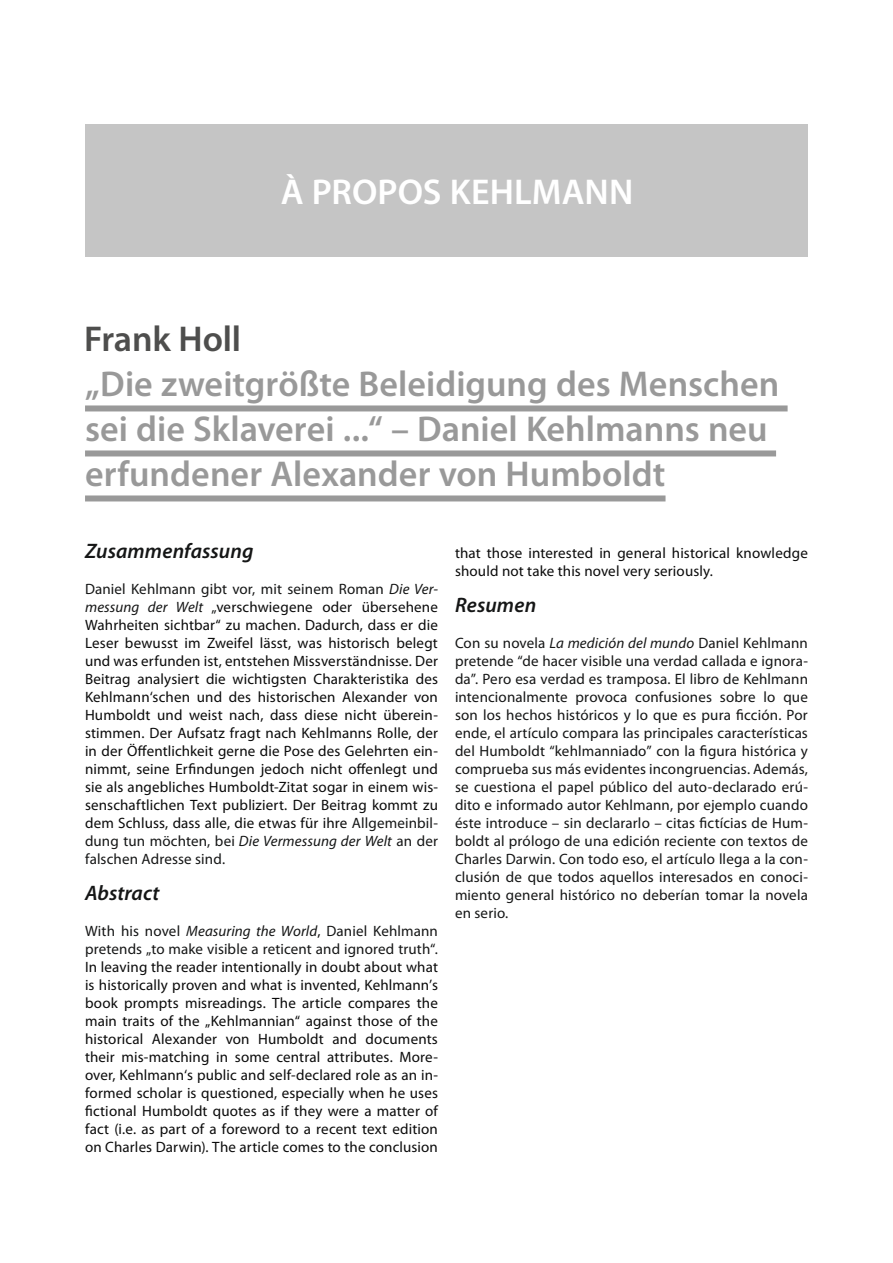
<style>
.page{position:relative;width:893px;height:1263px;background:#fff}
.page>*{position:absolute;margin:0;border:0;box-sizing:border-box;transform-origin:0 0}
.Überschrift{font:600 36px/45px "Myriad Pro";color:#999}
.t1{font:600 36px "Myriad Pro";color:#fff}
.Autor{font:600 36px "Myriad Pro";letter-spacing:-.005em;color:#4e4e4d}
.Abstract_Kurzbio{font:italic 600 21px "Myriad Pro";letter-spacing:.005em;color:#151616}
.Fließtext_Kap_anfang{font:15px/18px "Myriad Pro";letter-spacing:.01em;color:#0b0b0b;text-align:justify}
.Fließtext_Kap_anfang-2{font:15px/18px "Myriad Pro";letter-spacing:.01em;color:#151616;text-align:justify}
.s1{color:#151616}
.s2{font-style:italic;color:#151616}
.s3{font-style:italic}
</style>
<div class="page">
<div style="left:85px;top:124px;width:723px;height:132px;background:#c5c5c5"></div>
<div style="left:85px;top:405px;width:703px;height:6px;background:#999"></div>
<div style="left:85px;top:450px;width:691px;height:6px;background:#999"></div>
<div style="left:85px;top:495px;width:580px;height:6px;background:#999"></div>
<h1 class="t1" style="left:281px;top:169px;width:214px">À propos Kehlmann</h1>
<p class="Autor" style="left:84px;top:316px;width:159px">Frank Holl</p>
<p class="Überschrift" style="left:85px;top:361px;width:696px">„Die zweitgrößte Beleidigung des Menschen sei die Sklaverei ...“ – Daniel Kehlmanns neu erfundener Alexander von Humboldt</p>
<p class="Abstract_Kurzbio" style="left:85px;top:538px;width:170px">Zusammenfassung</p>
<p class="Fließtext_Kap_anfang" style="left:85px;top:580px;width:354px"><span class="s1">Daniel Kehlmann gibt vor, mit seinem Roman</span> <span class="s2">Die Ver&shy;messung der Welt</span> <span class="s1">„</span>verschwiegene oder übersehene Wahrheiten sichtbar“ zu machen. Dadurch, dass er die Leser bewusst im Zweifel lässt, was historisch belegt und was erfunden ist, entstehen Missverständnisse. Der Beitrag analysiert die wichtigsten Charakteristika des Kehlmann‘schen und des historischen Alexander von Humboldt und weist nach, dass diese nicht überein&shy;stimmen. Der Aufsatz fragt nach Kehlmanns Rolle, der in der Öffentlichkeit gerne die Pose des Gelehrten ein&shy;nimmt, seine Erfindungen jedoch nicht offenlegt und sie als angebliches Humboldt-Zitat sogar in einem wis&shy;senschaftlichen Text publiziert. Der Beitrag kommt zu dem Schluss, dass alle, die etwas für ihre <span class="s1">Allgemeinbil&shy;dung tun möchten, bei</span> <span class="s2">Die Vermessung der Welt</span> <span class="s1">an der falschen Adresse sind.</span></p>
<p class="Abstract_Kurzbio" style="left:85px;top:880px;width:76px">Abstract</p>
<p class="Fließtext_Kap_anfang" style="left:85px;top:922px;width:354px"><span class="s1">With his novel</span> <span class="s2">Measuring the World</span>, <span class="s1">Daniel Kehlmann pretends „to make visible a reticent and ignored truth“.<br></span>In leaving the reader intentionally in doubt about what is historically proven and what is invented, Kehlmann’s book prompts misreadings. The article compares the main traits of the „Kehlmannian“ against those of the historical Alexander von Humboldt and documents their mis-matching in some central attributes. More&shy;over, Kehlmann‘s public and self-declared role as an in&shy;formed scholar is questioned, especially when he uses fictional Humboldt quotes as if they were a matter of fact (i.e. as part of a foreword to a recent text edition on Charles Darwin). The article comes to the conclusion</p>
<p class="Fließtext_Kap_anfang" style="left:455px;top:544px;width:354px">that those interested in general historical knowledge should not take this novel very seriously.</p>
<p class="Abstract_Kurzbio" style="left:455px;top:592px;width:83px">Resumen</p>
<p class="Fließtext_Kap_anfang-2" style="left:455px;top:634px;width:354px">Con su novela <span class="s3">La medición del mundo</span> Daniel Kehlmann pretende “de hacer visible una verdad callada e ignora&shy;da”. Pero esa verdad es tramposa. El libro de Kehlmann intencionalmente provoca confusiones sobre lo que son los hechos históricos y lo que es pura ficción. Por ende, el artículo compara las principales características del Humboldt “kehlmanniado” con la figura histórica y comprueba sus más evidentes incongruencias. Además, se cuestiona el papel público del auto-declarado erú&shy;dito e informado autor Kehlmann, por ejemplo cuando éste introduce – sin declararlo – citas fictícias de Hum&shy;boldt al prólogo de una edición reciente con textos de Charles Darwin. Con todo eso, el artículo llega a la con&shy;clusión de que todos aquellos interesados en conoci&shy;miento general histórico no deberían tomar la novela en serio.</p>
</div>
